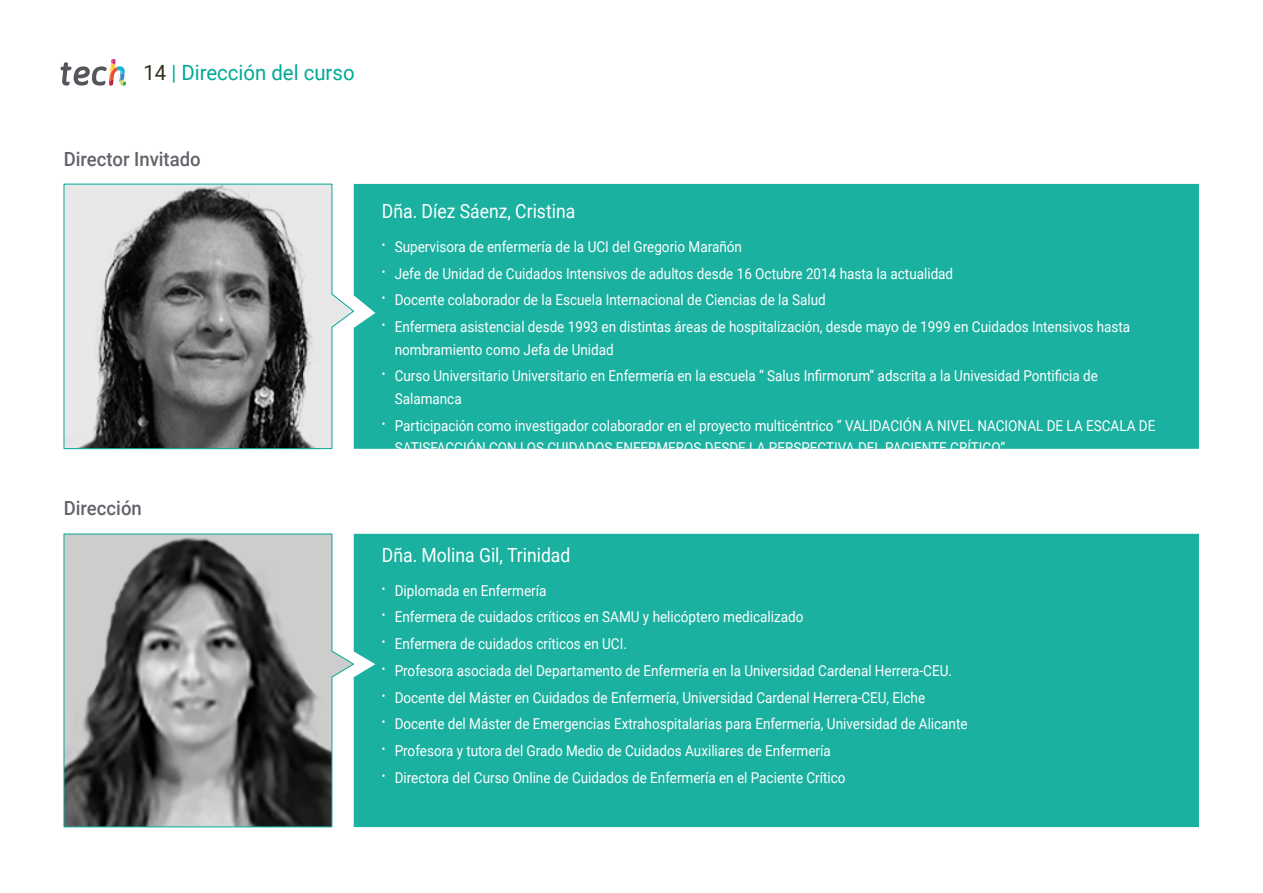
<style>
.page{position:relative;width:1263px;height:893px;background:#fff}
.page>*{position:absolute;margin:0;border:0;box-sizing:border-box;transform-origin:0 0}
.t1{font:21px "Roboto";color:#00a996}
.t2{font:19.5px "Roboto";color:#fff;scale:.9 1}
.t3{font:500 19.5px "Roboto";color:#61646a;scale:.95 1}
.t4{font:15px/22.5px "Roboto";color:#fff;scale:.9 1}
.s1{color:#312e20}
</style>
<div class="page">
<svg style="left:61px;top:59px;width:65px;height:27px"></svg>
<div style="left:354px;top:534px;width:845px;height:293px;background:#1ab1a0"></div>
<svg style="left:64px;top:534px;width:290px;height:293px;background:#828383"></svg>
<div style="left:354px;top:184px;width:845px;height:265px;background:#1ab1a0"></div>
<svg style="left:64px;top:184px;width:290px;height:265px;background:#8d8f8f"></svg>
<h1 class="t1" style="left:144px;top:57px;width:213px"><span class="s1">14</span> | Dirección del curso</h1>
<h2 class="t3" style="left:64px;top:145px;width:146px">Director Invitado</h2>
<h2 class="t3" style="left:64px;top:495px;width:84px">Dirección</h2>
<h2 class="t2" style="left:382px;top:197px;width:216px">Dña. Díez Sáenz, Cristina</h2>
<p class="t4" style="left:382px;top:235px;width:401px"><sup>•</sup> Supervisora de enfermería de la UCI del Gregorio Marañón</p>
<p class="t4" style="left:382px;top:261px;width:636px"><sup>•</sup> Jefe de Unidad de Cuidados Intensivos de adultos desde 16 Octubre 2014 hasta la actualidad</p>
<p class="t4" style="left:382px;top:288px;width:495px"><sup>•</sup> Docente colaborador de la Escuela Internacional de Ciencias de la Salud</p>
<p class="t4" style="left:395px;top:315px;width:819px;text-indent:-13px"><sup>•</sup> Enfermera asistencial desde 1993 en distintas áreas de hospitalización, desde mayo de 1999 en Cuidados Intensivos hasta nombramiento como Jefa de Unidad</p>
<p class="t4" style="left:395px;top:364px;width:783px;text-indent:-13px"><sup>•</sup> Curso Universitario Universitario en Enfermería en la escuela “ Salus Infirmorum” adscrita a la Univesidad Pontificia de<br>Salamanca</p>
<p class="t4" style="left:395px;top:413px;width:847px;text-indent:-13px"><sup>•</sup> Participación como investigador colaborador en el proyecto multicéntrico “ VALIDACIÓN A NIVEL NACIONAL DE LA ESCALA DE<br>SATISFACCIÓN CON LOS CUIDADOS ENFERMEROS DESDE LA PERSPECTIVA DEL PACIENTE CRÍTICO”</p>
<h2 class="t2" style="left:382px;top:541px;width:211px">Dña. Molina Gil, Trinidad</h2>
<p class="t4" style="left:382px;top:578px;width:184px"><sup>•</sup> Diplomada en Enfermería</p>
<p class="t4" style="left:382px;top:605px;width:470px"><sup>•</sup> Enfermera de cuidados críticos en SAMU y helicóptero medicalizado</p>
<p class="t4" style="left:382px;top:632px;width:274px"><sup>•</sup> Enfermera de cuidados críticos en UCI.</p>
<p class="t4" style="left:382px;top:659px;width:635px"><sup>•</sup> Profesora asociada del Departamento de Enfermería en la Universidad Cardenal Herrera-CEU.</p>
<p class="t4" style="left:382px;top:685px;width:605px"><sup>•</sup> Docente del Máster en Cuidados de Enfermería, Universidad Cardenal Herrera-CEU, Elche</p>
<p class="t4" style="left:382px;top:712px;width:652px"><sup>•</sup> Docente del Máster de Emergencias Extrahospitalarias para Enfermería, Universidad de Alicante</p>
<p class="t4" style="left:382px;top:739px;width:500px"><sup>•</sup> Profesora y tutora del Grado Medio de Cuidados Auxiliares de Enfermería</p>
<p class="t4" style="left:382px;top:766px;width:517px"><sup>•</sup> Directora del Curso Online de Cuidados de Enfermería en el Paciente Crítico</p>
</div>
